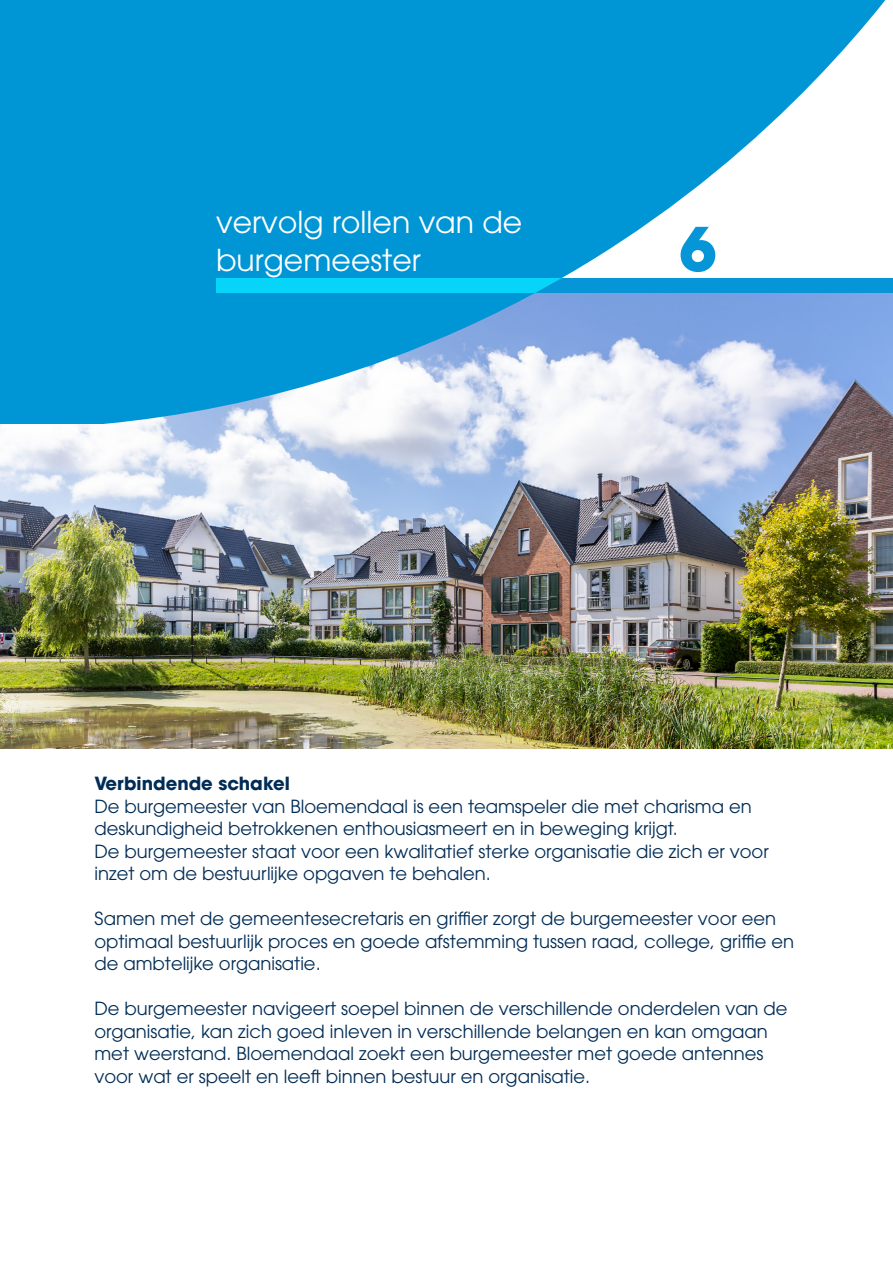
<style>
.page{position:relative;width:893px;height:1263px;background:#fff}
.page>*{position:absolute;margin:0;border:0;box-sizing:border-box;transform-origin:0 0}
.t1{font:700 60px "ITC Avant Garde Pro";color:#0696d7}
.t2{font:30px "ITC Avant Garde Pro";color:#fff}
.t3{font:18px/22.5px "ITC Avant Garde Pro";color:#002c55}
.t4{font:700 18px "ITC Avant Garde Pro";color:#002c55}
</style>
<div class="page">
<img style="left:0;top:424px;width:893px;height:324px">
<svg style="left:0;top:0;width:893px;height:424px;fill:#0096d6"></svg>
<svg style="left:216px;top:279px;width:677px;height:14px;background:#06b4e7"></svg>
<p class="t2" style="left:216px;top:203px;width:308px">vervolg rollen van de</p>
<p class="t2" style="left:216px;top:241px;width:206px">burgemeester</p>
<p class="t1" style="left:679px;top:209px;width:39px">6</p>
<p class="t4" style="left:94px;top:771px;width:197px">Verbindende schakel</p>
<p class="t3" style="left:94px;top:794px;width:659px">De burgemeester van Bloemendaal is een teamspeler die met charisma en</p>
<p class="t3" style="left:94px;top:817px;width:585px">deskundigheid betrokkenen enthousiasmeert en in beweging krijgt.</p>
<p class="t3" style="left:94px;top:839px;width:676px">De burgemeester staat voor een kwalitatief sterke organisatie die zich er voor inzet om de bestuurlijke opgaven te behalen.</p>
<p class="t3" style="left:94px;top:907px;width:701px">Samen met de gemeentesecretaris en griffier zorgt de burgemeester voor een optimaal bestuurlijk proces en goede afstemming tussen raad, college, griffie en de ambtelijke organisatie.</p>
<p class="t3" style="left:94px;top:997px;width:695px">De burgemeester navigeert soepel binnen de verschillende onderdelen van de organisatie, kan zich goed inleven in verschillende belangen en kan omgaan met weerstand. Bloemendaal zoekt een burgemeester met goede antennes voor wat er speelt en leeft binnen bestuur en organisatie.</p>
</div>
